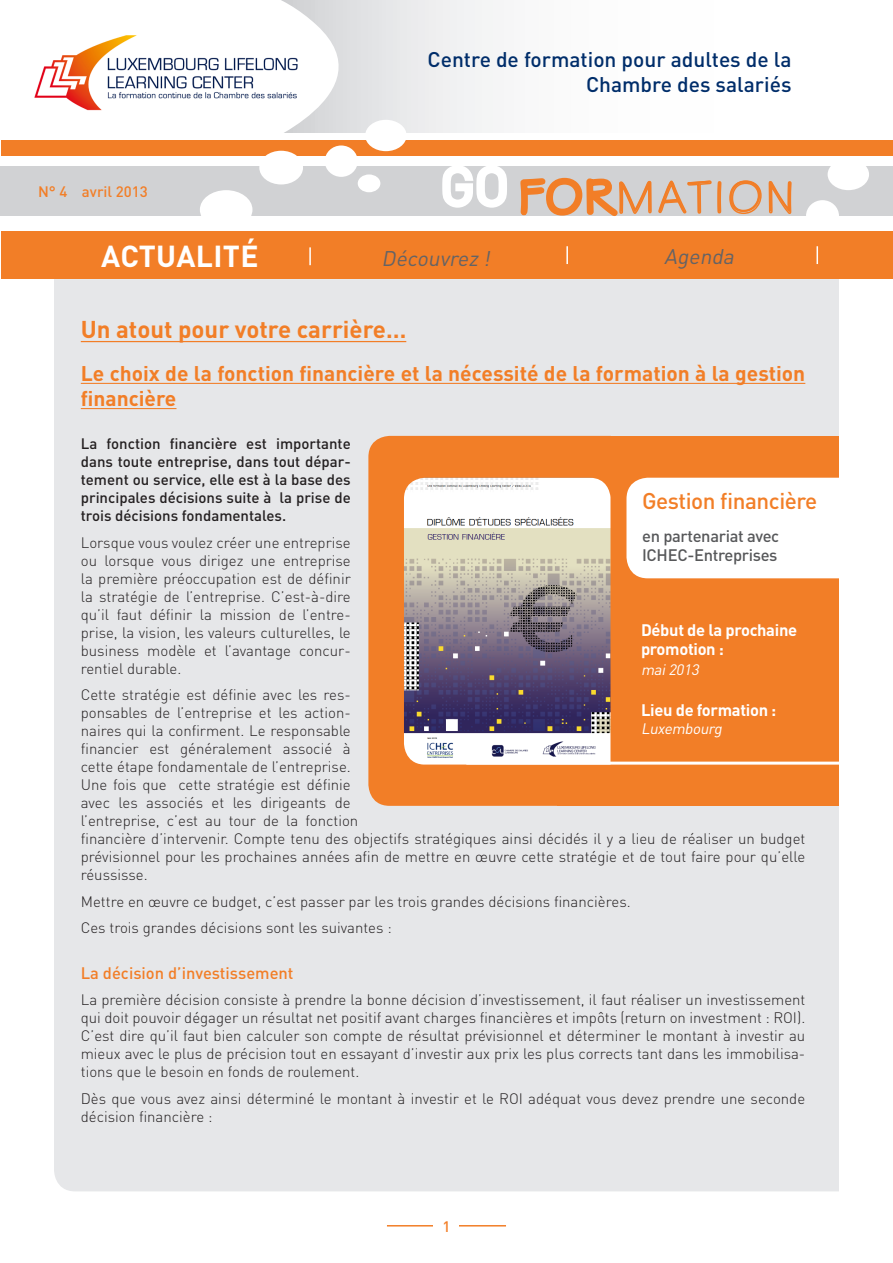
<style>
.page{position:relative;width:893px;height:1263px;background:#fff}
.page>*{position:absolute;margin:0;border:0;box-sizing:border-box;transform-origin:0 0}
.t1{font:46.5px "DF Stylus";letter-spacing:.05em;color:#f27e27}
.t2{font:700 30px "DIN Pro";letter-spacing:.01em;color:#fff}
.titre{font:700 24px "DIN Pro";color:#f27e27}
.texte_courant_Bold{font:500 22.5px "DIN Pro";letter-spacing:-.02em;color:#f27e27}
.titre-2{font:700 21px/25.2px "DIN Pro";color:#f27e27}
.t3{font:500 21px/25.2px "DIN Pro";color:#002d6a;text-align:right}
.t4{font:italic 21px "DIN Pro";color:#636366}
.texte_courant_Bold-2{font:700 16.5px/19.8px "DIN Pro";letter-spacing:-.02em;color:#fff}
.texte_courant_Bold-3{font:500 16.5px/19.8px "DIN Pro";letter-spacing:-.02em;color:#57585a}
.Sous-titre{font:500 16.5px "DIN Pro";color:#f27e27}
.texte_courant{font:300 15px/18px "DIN Pro";color:#231f20;text-align:justify}
.texte_courant-2{font:500 15px/18px "DIN Pro";color:#231f20;text-align:justify}
.texte_courant_Bold-4{font:italic 15px "DIN Pro";color:#fff}
.noir_50__italique{font:500 15px "DIN Pro";color:#f27e27}
.s1{font-size:48px}
</style>
<div class="page">
<div style="left:389px;top:0;width:104px;height:133px;background:#efeff0"></div>
<svg style="left:0;top:0;width:389px;height:178px"></svg>
<div style="left:1px;top:141px;width:892px;height:15px;background:#f27e27"></div>
<div style="left:1px;top:166px;width:892px;height:50px;background:#d1d2d4"></div>
<svg style="left:442px;top:166px;width:65px;height:42px"></svg>
<div style="left:806px;top:200px;width:33px;height:32px;background:#fff;border-radius:50%"></div>
<div style="left:200px;top:190px;width:52px;height:39px;background:#fff;border-radius:50%"></div>
<div style="left:828px;top:159px;width:41px;height:31px;background:#fff;border-radius:50%"></div>
<div style="left:325px;top:145px;width:33px;height:32px;background:#fff;border-radius:50%"></div>
<div style="left:259px;top:151px;width:44px;height:33px;background:#fff;border-radius:50%"></div>
<div style="left:365px;top:120px;width:42px;height:31px;background:#fff;border-radius:50%"></div>
<div style="left:358px;top:174px;width:22px;height:18px;background:#fff;border-radius:50%"></div>
<svg style="left:729px;top:180px;width:63px;height:34px"></svg>
<hr style="left:387px;top:1225px;width:119px;height:1px;background:#f27e27">
<div style="left:434px;top:1220px;width:25px;height:43px;background:#fff"></div>
<img style="left:33px;top:33px;width:265px;height:79px">
<div style="left:54px;top:279px;width:785px;height:912px;background:#e6e7e9"></div>
<div style="left:1px;top:231px;width:892px;height:48px;background:#f27e27"></div>
<svg style="left:309px;top:247px;width:2px;height:18px"></svg>
<svg style="left:517px;top:140px;width:205px;height:185px"></svg>
<svg style="left:816px;top:246px;width:2px;height:18px"></svg>
<hr style="left:81px;top:341px;width:325px;height:1px;background:#f27e27">
<hr style="left:81px;top:383px;width:724px;height:1px;background:#f27e27">
<hr style="left:81px;top:408px;width:95px;height:1px;background:#f27e27">
<svg style="left:368px;top:436px;width:189px;height:370px;background:#f1822e"></svg>
<div style="left:557px;top:436px;width:282px;height:370px;background:#f27e27"></div>
<img style="left:404px;top:478px;width:206px;height:286px">
<div style="left:626px;top:478px;width:213px;height:100px;background:#fff"></div>
<hr style="left:466px;top:762px;width:382px;height:3px;background:#fff">
<p class="noir_50__italique" style="left:38px;top:181px;width:111px">N° 4 avril 2013</p>
<h3 class="t3" style="left:427px;top:46px;width:365px">Centre de formation pour adultes de la<br>Chambre des salariés</h3>
<h1 class="t1" style="left:441px;top:169px;width:356px"><sup>GO</sup> <span class="s1">FOR</span>MATION</h1>
<p class="t2" style="left:101px;top:236px;width:159px">ACTUALITÉ</p>
<p class="t4" style="left:382px;top:244px;width:115px">Découvrez !</p>
<p class="t4" style="left:664px;top:243px;width:76px">Agenda</p>
<p class="titre" style="left:81px;top:313px;width:327px">Un atout pour votre carrière…</p>
<p class="titre-2" style="left:81px;top:359px;width:726px">Le choix de la fonction financière et la nécessité de la formation à la gestion financière</p>
<p class="texte_courant-2" style="left:81px;top:434px;width:272px">La fonction financière est importante dans toute entreprise, dans tout dépar&shy;tement ou service, elle est à la base des principales décisions suite à la prise de trois décisions fondamentales.</p>
<p class="texte_courant" style="left:81px;top:533px;width:272px">Lorsque vous voulez créer une entreprise ou lorsque vous dirigez une entreprise la première préoccupation est de définir la stratégie de l’entreprise. C’est-à-dire qu’il faut définir la mission de l’entre&shy;prise, la vision, les valeurs culturelles, le business modèle et l’avantage concur&shy;rentiel durable.</p>
<p class="texte_courant" style="left:81px;top:685px;width:726px;text-align:left">Cette stratégie est définie avec les res-<br>ponsables de l’entreprise et les action-<br>naires qui la confirment. Le responsable<br>financier est généralement associé à<br>cette étape fondamentale de l’entreprise.<br>Une fois que cette stratégie est définie<br>avec les associés et les dirigeants de<br>l’entreprise, c’est au tour de la fonction<br>financière d’intervenir. Compte tenu des objectifs stratégiques ainsi décidés il y a lieu de réaliser un budget prévisionnel pour les prochaines années afin de mettre en œuvre cette stratégie et de tout faire pour qu’elle réussisse.</p>
<p class="texte_courant" style="left:81px;top:892px;width:551px">Mettre en œuvre ce budget, c’est passer par les trois grandes décisions financières.</p>
<p class="texte_courant" style="left:81px;top:918px;width:312px">Ces trois grandes décisions sont les suivantes :</p>
<p class="Sous-titre" style="left:81px;top:961px;width:214px">La décision d’investissement</p>
<p class="texte_courant" style="left:81px;top:990px;width:726px">La première décision consiste à prendre la bonne décision d’investissement, il faut réaliser un investissement qui doit pouvoir dégager un résultat net positif avant charges financières et impôts (return on investment : ROI).<br>C’est dire qu’il faut bien calculer son compte de résultat prévisionnel et déterminer le montant à investir au mieux avec le plus de précision tout en essayant d’investir aux prix les plus corrects tant dans les immobilisa&shy;tions que le besoin en fonds de roulement.</p>
<p class="texte_courant" style="left:81px;top:1089px;width:726px">Dès que vous avez ainsi déterminé le montant à investir et le ROI adéquat vous devez prendre une seconde décision financière :</p>
<p class="texte_courant_Bold" style="left:642px;top:486px;width:177px">Gestion financière</p>
<p class="texte_courant_Bold-3" style="left:642px;top:525px;width:139px">en partenariat avec<br>ICHEC-Entreprises</p>
<p class="texte_courant_Bold-2" style="left:641px;top:619px;width:158px">Début de la prochaine promotion :</p>
<p class="texte_courant_Bold-4" style="left:641px;top:660px;width:63px">mai2013</p>
<p class="texte_courant_Bold-2" style="left:641px;top:700px;width:137px">Lieu de formation :</p>
<p class="texte_courant_Bold-4" style="left:641px;top:719px;width:86px">Luxembourg</p>
<p class="noir_50__italique" style="left:442px;top:1216px;width:9px">1</p>
</div>
